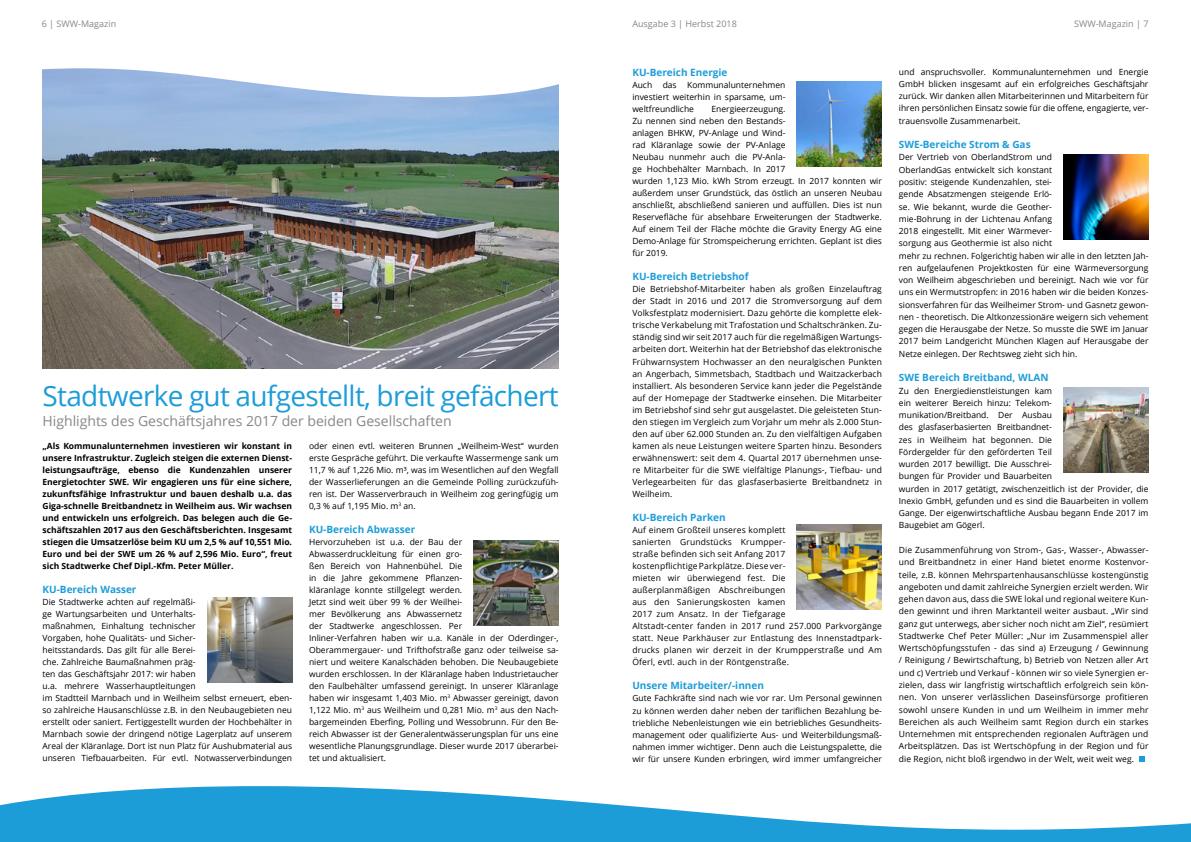
<style>
.page{position:relative;width:1191px;height:842px;background:#fff}
.page>*{position:absolute;margin:0;border:0;box-sizing:border-box;transform-origin:0 0}
.t1{font:28px "Open Sans";letter-spacing:-.025em;color:#1d9dd8}
.t2{font:14px "Open Sans";color:#878787}
.t3{font:700 10px "Open Sans";color:#1d9dd8}
.t4{font:9px "Open Sans";color:#878787}
.t5{font:8.5px/12px "Open Sans";color:#000;text-align:justify}
.t6{font:700 8.5px/12px "Open Sans";color:#000;text-align:justify}
.t7{font:8.5px/12px "Open Sans";letter-spacing:.02em;color:#000}
</style>
<div class="page">
<svg style="left:0;top:786px;width:1191px;height:56px;fill:#1d9dd8"></svg>
<img style="left:43px;top:97px;width:515px;height:272px">
<svg style="left:42px;top:68px;width:517px;height:29px"></svg>
<svg style="left:1139px;top:756px;width:5px;height:6px"></svg>
<img style="left:207px;top:597px;width:85px;height:85px">
<img style="left:473px;top:540px;width:85px;height:86px">
<img style="left:797px;top:81px;width:85px;height:85px">
<img style="left:797px;top:524px;width:85px;height:85px">
<img style="left:1063px;top:154px;width:85px;height:85px">
<img style="left:1063px;top:387px;width:85px;height:85px">
<p class="t4" style="left:42px;top:17px;width:76px">6 | SWW-Magazin</p>
<p class="t4" style="left:632px;top:17px;width:106px">Ausgabe 3 | Herbst 2018</p>
<p class="t4" style="left:1074px;top:17px;width:76px">SWW-Magazin | 7</p>
<h1 class="t1" style="left:43px;top:377px;width:517px">Stadtwerke gut aufgestellt, breit gefächert</h1>
<h2 class="t2" style="left:43px;top:411px;width:411px">Highlights des Geschäftsjahres 2017 der beiden Gesellschaften</h2>
<p class="t6" style="left:43px;top:440px;width:251px">„Als Kommunalunternehmen investieren wir konstant in unsere Infrastruktur. Zugleich steigen die externen Dienst&shy;leistungsaufträge, ebenso die Kundenzahlen unserer Energietochter SWE. Wir engagieren uns für eine sichere, zukunftsfähige Infrastruktur und bauen deshalb u.a. das Giga-schnelle Breitbandnetz in Weilheim aus. Wir wachsen und entwickeln uns erfolgreich. Das belegen auch die Ge&shy;schäftszahlen 2017 aus den Geschäftsberichten. Insgesamt stiegen die Umsatzerlöse beim KU um 2,5 % auf 10,551 Mio.<br>Euro und bei der SWE um 26 % auf 2,596 Mio. Euro“, freut sich Stadtwerke Chef Dipl.-Kfm. Peter Müller.</p>
<p class="t3" style="left:43px;top:583px;width:95px">KU-Bereich Wasser</p>
<p class="t5" style="left:43px;top:596px;width:251px;text-align:left">Die Stadtwerke achten auf regelmäßi-<br>ge Wartungsarbeiten und Unterhalts-<br>maßnahmen, Einhaltung technischer<br>Vorgaben, hohe Qualitäts- und Sicher-<br>heitsstandards. Das gilt für alle Berei-<br>che. Zahlreiche Baumaßnahmen präg-<br>ten das Geschäftsjahr 2017: wir haben<br>u.a. mehrere Wasserhauptleitungen<br>im Stadtteil Marnbach und in Weilheim selbst erneuert, eben&shy;so zahlreiche Hausanschlüsse z.B. in den Neubaugebieten neu erstellt oder saniert. Fertiggestellt wurden der Hochbehälter in Marnbach sowie der dringend nötige Lagerplatz auf unserem Areal der Kläranlage. Dort ist nun Platz für Aushubmaterial aus unseren Tiefbauarbeiten. Für evtl. Notwasserverbindungen</p>
<p class="t5" style="left:309px;top:440px;width:251px">oder einen evtl. weiteren Brunnen „Weilheim-West“ wurden erste Gespräche geführt. Die verkaufte Wassermenge sank um 11,7 % auf 1,226 Mio. m³, was im Wesentlichen auf den Wegfall der Wasserlieferungen an die Gemeinde Polling zurückzufüh&shy;ren ist. Der Wasserverbrauch in Weilheim zog geringfügig um 0,3 % auf 1,195 Mio. m<sup>3</sup> an.</p>
<p class="t3" style="left:309px;top:523px;width:108px">KU-Bereich Abwasser</p>
<p class="t5" style="left:309px;top:536px;width:251px;text-align:left">Hervorzuheben ist u.a. der Bau der<br>Abwasserdruckleitung für einen gro-<br>ßen Bereich von Hahnenbühel. Die<br>in die Jahre gekommene Pflanzen-<br>kläranlage konnte stillgelegt werden.<br>Jetzt sind weit über 99 % der Weilhei-<br>mer Bevölkerung ans Abwassernetz<br>der Stadtwerke angeschlossen. Per<br>Inliner-Verfahren haben wir u.a. Kanäle in der Oderdinger-, Oberammergauer- und Trifthofstraße ganz oder teilweise sa&shy;niert und weitere Kanalschäden behoben. Die Neubaugebiete wurden erschlossen. In der Kläranlage haben Industrietaucher den Faulbehälter umfassend gereinigt. In unserer Kläranlage haben wir insgesamt 1,403 Mio. m<sup>3</sup> Abwasser gereinigt, davon 1,122 Mio. m<sup>3</sup> aus Weilheim und 0,281 Mio. m<sup>3</sup> aus den Nach&shy;bargemeinden Eberfing, Polling und Wessobrunn. Für den Be&shy;reich Abwasser ist der Generalentwässerungsplan für uns eine wesentliche Planungsgrundlage. Dieser wurde 2017 überarbei&shy;tet und aktualisiert.</p>
<p class="t3" style="left:632px;top:65px;width:97px">KU-Bereich Energie</p>
<p class="t5" style="left:632px;top:78px;width:155px">Auch das Kommunalunternehmen investiert weiterhin in sparsame, um&shy;weltfreundliche</p>
<p class="t5" style="left:632px;top:102px;width:251px;text-align:left;text-indent:79px">Energieerzeugung.<br>Zu nennen sind neben den Bestands-<br>anlagen BHKW, PV-Anlage und Wind-<br>rad Kläranlage sowie der PV-Anlage<br>Neubau nunmehr auch die PV-Anla-<br>ge Hochbehälter Marnbach. In 2017<br>wurden 1,123 Mio. kWh Strom erzeugt. In 2017 konnten wir außerdem unser Grundstück, das östlich an unseren Neubau anschließt, abschließend sanieren und auffüllen. Dies ist nun Reservefläche für absehbare Erweiterungen der Stadtwerke.<br>Auf einem Teil der Fläche möchte die Gravity Energy AG eine Demo-Anlage für Stromspeicherung errichten. Geplant ist dies für 2019.</p>
<p class="t3" style="left:632px;top:270px;width:118px">KU-Bereich Betriebshof</p>
<p class="t5" style="left:632px;top:283px;width:251px">Die Betriebshof-Mitarbeiter haben als großen Einzelauftrag der Stadt in 2016 und 2017 die Stromversorgung auf dem Volksfestplatz modernisiert. Dazu gehörte die komplette elek&shy;trische Verkabelung mit Trafostation und Schaltschränken. Zu&shy;ständig sind wir seit 2017 auch für die regelmäßigen Wartungs&shy;arbeiten dort. Weiterhin hat der Betriebshof das elektronische Frühwarnsystem Hochwasser an den neuralgischen Punkten an Angerbach, Simmetsbach, Stadtbach und Waitzackerbach installiert. Als besonderen Service kann jeder die Pegelstände auf der Homepage der Stadtwerke einsehen. Die Mitarbeiter im Betriebshof sind sehr gut ausgelastet. Die geleisteten Stun&shy;den stiegen im Vergleich zum Vorjahr um mehr als 2.000 Stun&shy;den auf über 62.000 Stunden an. Zu den vielfältigen Aufgaben kamen als neue Leistungen weitere Sparten hinzu. Besonders erwähnenswert: seit dem 4. Quartal 2017 übernehmen unse&shy;re Mitarbeiter für die SWE vielfältige Planungs-, Tiefbau- und Verlegearbeiten für das glasfaserbasierte Breitbandnetz in Weilheim.</p>
<p class="t3" style="left:632px;top:510px;width:95px">KU-Bereich Parken</p>
<p class="t7" style="left:632px;top:524px;width:251px">Auf einem Großteil unseres komplett<br>sanierten Grundstücks Krumpper-<br>straße befinden sich seit Anfang 2017<br>kostenpflichtige Parkplätze. Diese ver-<br>mieten wir überwiegend fest. Die<br>außerplanmäßigen Abschreibungen<br>aus den Sanierungskosten kamen<br>2017 zum Ansatz. In der Tiefgarage<br>Altstadt-center fanden in 2017 rund 257.000 Parkvorgänge statt. Neue Parkhäuser zur Entlastung des Innenstadtpark&shy;drucks planen wir derzeit in der Krumpperstraße und Am Öferl, evtl. auch in der Röntgenstraße.</p>
<p class="t3" style="left:632px;top:679px;width:133px">Unsere Mitarbeiter/-innen</p>
<p class="t5" style="left:632px;top:692px;width:251px">Gute Fachkräfte sind nach wie vor rar. Um Personal gewinnen zu können werden daher neben der tariflichen Bezahlung be&shy;triebliche Nebenleistungen wie ein betriebliches Gesundheits&shy;management oder qualifizierte Aus- und Weiterbildungsmaß&shy;nahmen immer wichtiger. Denn auch die Leistungspalette, die wir für unsere Kunden erbringen, wird immer umfangreicher</p>
<p class="t5" style="left:899px;top:65px;width:251px;line-height:12.3px">und anspruchsvoller. Kommunalunternehmen und Energie GmbH blicken insgesamt auf ein erfolgreiches Geschäftsjahr zurück. Wir danken allen Mitarbeiterinnen und Mitarbeitern für ihren persönlichen Einsatz sowie für die offene, engagierte, ver&shy;trauensvolle Zusammenarbeit.</p>
<p class="t3" style="left:899px;top:137px;width:133px">SWE-Bereiche Strom &amp; Gas</p>
<p class="t5" style="left:899px;top:151px;width:251px;line-height:12.3px;text-align:left">Der Vertrieb von OberlandStrom und<br>OberlandGas entwickelt sich konstant<br>positiv: steigende Kundenzahlen, stei-<br>gende Absatzmengen steigende Erlö-<br>se. Wie bekannt, wurde die Geother-<br>mie-Bohrung in der Lichtenau Anfang<br>2018 eingestellt. Mit einer Wärmever-<br>sorgung aus Geothermie ist also nicht<br>mehr zu rechnen. Folgerichtig haben wir alle in den letzten Jah&shy;ren aufgelaufenen Projektkosten für eine Wärmeversorgung von Weilheim abgeschrieben und bereinigt. Nach wie vor für uns ein Wermutstropfen: in 2016 haben wir die beiden Konzes&shy;sionsverfahren für das Weilheimer Strom- und Gasnetz gewon&shy;nen - theoretisch. Die Altkonzessionäre weigern sich vehement gegen die Herausgabe der Netze. So musste die SWE im Januar 2017 beim Landgericht München Klagen auf Herausgabe der Netze einlegen. Der Rechtsweg zieht sich hin.</p>
<p class="t3" style="left:899px;top:371px;width:151px">SWE Bereich Breitband, WLAN</p>
<p class="t5" style="left:899px;top:384px;width:251px;line-height:12.3px;text-align:left">Zu den Energiedienstleistungen kam<br>ein weiterer Bereich hinzu: Telekom-<br>munikation/Breitband. Der Ausbau<br>des glasfaserbasierten Breitbandnet-<br>zes in Weilheim hat begonnen. Die<br>Fördergelder für den geförderten Teil<br>wurden 2017 bewilligt. Die Ausschrei-<br>bungen für Provider und Bauarbeiten<br>wurden in 2017 getätigt, zwischenzeitlich ist der Provider, die Inexio GmbH, gefunden und es sind die Bauarbeiten in vollem Gange. Der eigenwirtschaftliche Ausbau begann Ende 2017 im Baugebiet am Gögerl.</p>
<p class="t5" style="left:899px;top:544px;width:251px;line-height:12.3px">Die Zusammenführung von Strom-, Gas-, Wasser-, Abwasser&shy;und Breitbandnetz in einer Hand bietet enorme Kostenvor&shy;teile, z.B. können Mehrspartenhausanschlüsse kostengünstig angeboten und damit zahlreiche Synergien erzielt werden. Wir gehen davon aus, dass die SWE lokal und regional weitere Kun&shy;den gewinnt und ihren Marktanteil weiter ausbaut. „Wir sind ganz gut unterwegs, aber sicher noch nicht am Ziel“, resümiert Stadtwerke Chef Peter Müller: „Nur im Zusammenspiel aller Wertschöpfungsstufen - das sind a) Erzeugung / Gewinnung / Reinigung / Bewirtschaftung, b) Betrieb von Netzen aller Art und c) Vertrieb und Verkauf - können wir so viele Synergien er&shy;zielen, dass wir langfristig wirtschaftlich erfolgreich sein kön&shy;nen. Von unserer verlässlichen Daseinsfürsorge profitieren sowohl unsere Kunden in und um Weilheim in immer mehr Bereichen als auch Weilheim samt Region durch ein starkes Unternehmen mit entsprechenden regionalen Aufträgen und Arbeitsplätzen. Das ist Wertschöpfung in der Region und für die Region, nicht bloß irgendwo in der Welt, weit weit weg.</p>
</div>
